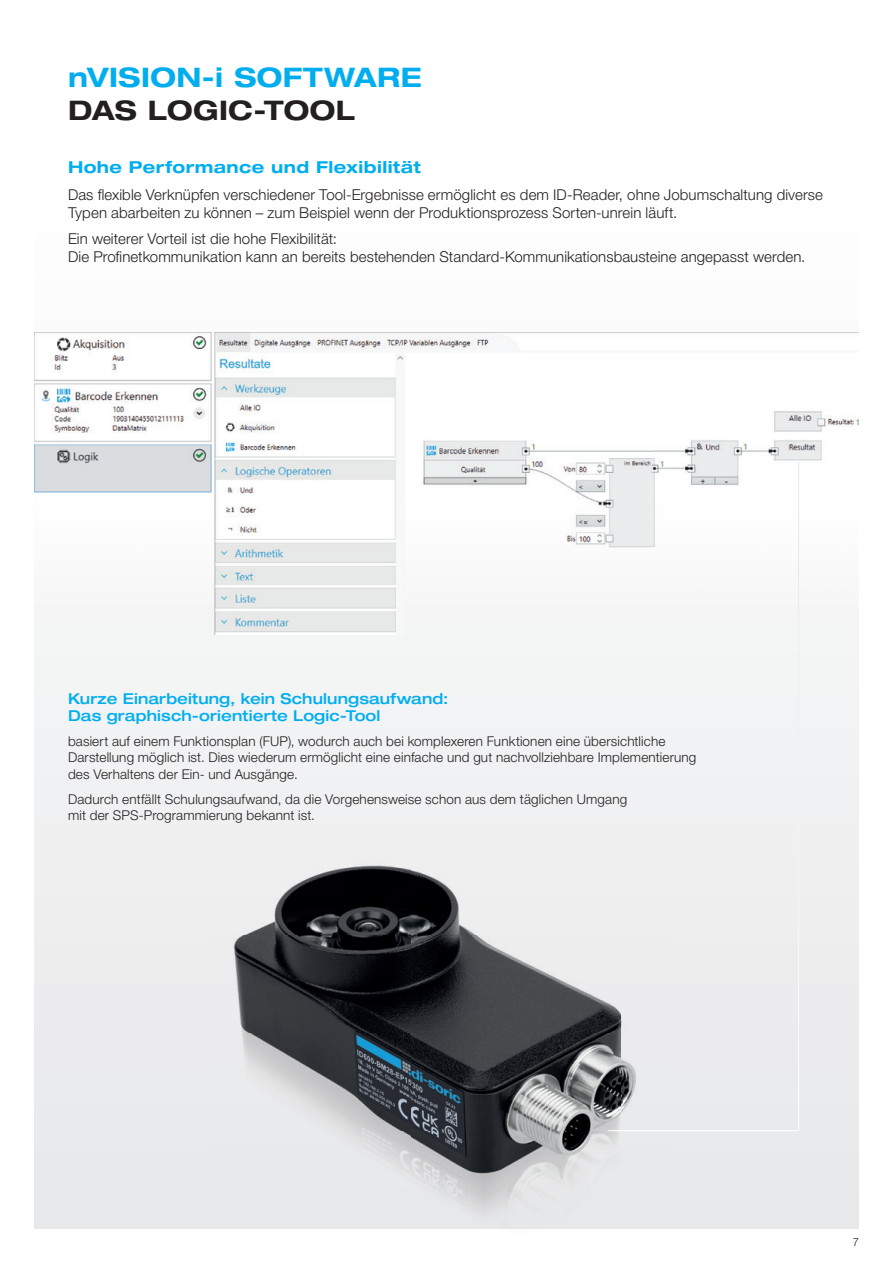
<style>
.page{position:relative;width:893px;height:1263px;background:#fff}
.page>*{position:absolute;margin:0;border:0;box-sizing:border-box;transform-origin:0 0}
.t1{font:700 expanded 27px "Helvetica Neue LTW1 G";letter-spacing:.02em;color:#00aeef}
.t2{font:700 expanded 27px "Helvetica Neue LTW1 G";letter-spacing:.01em;color:#231f20}
.t3{font:700 expanded 16.5px "Helvetica Neue LTW1 G";letter-spacing:.025em;color:#00aeef}
.t4{font:300 15px/18px "Helvetica Neue LTW1 G";letter-spacing:.005em;color:#231f20}
.t5{font:500 expanded 15px/16.5px "Helvetica Neue LTW1 G";letter-spacing:.01em;color:#00aeef}
.t6{font:300 13.5px/16.5px "Helvetica Neue LTW1 G";letter-spacing:.01em;color:#231f20}
.t7{font:300 11.25px "Helvetica Neue LTW1 G";color:#231f20}
</style>
<div class="page">
<div style="left:34px;top:634px;width:825px;height:595px;background:#f0f1f2"></div>
<img style="left:203px;top:838px;width:470px;height:391px">
<img style="left:34px;top:332px;width:825px;height:302px">
<svg style="left:607px;top:455px;width:193px;height:677px"></svg>
<h1 class="t1" style="left:68px;top:60px;width:355px">nVISION-i SOFTWARE</h1>
<h1 class="t2" style="left:68px;top:93px;width:289px">DAS LOGIC-TOOL</h1>
<p class="t3" style="left:68px;top:157px;width:354px">Hohe Performance und Flexibilität</p>
<p class="t4" style="left:68px;top:185px;width:756px">Das flexible Verknüpfen verschiedener Tool-Ergebnisse ermöglicht es dem ID-Reader, ohne Jobumschaltung diverse<br>Typen abarbeiten zu können – zum Beispiel wenn der Produktionsprozess Sorten-unrein läuft.</p>
<p class="t4" style="left:68px;top:230px;width:739px">Ein weiterer Vorteil ist die hohe Flexibilität:<br>Die Profinetkommunikation kann an bereits bestehenden Standard-Kommunikationsbausteine angepasst werden.</p>
<p class="t5" style="left:68px;top:690px;width:382px">Kurze Einarbeitung, kein Schulungsaufwand:<br>Das graphisch-orientierte Logic-Tool</p>
<p class="t6" style="left:68px;top:732px;width:630px">basiert auf einem Funktionsplan (FUP), wodurch auch bei komplexeren Funktionen eine übersichtliche<br>Darstellung möglich ist. Dies wiederum ermöglicht eine einfache und gut nachvollziehbare Implementierung des Verhaltens der Ein- und Ausgänge.</p>
<p class="t6" style="left:68px;top:790px;width:561px">Dadurch entfällt Schulungsaufwand, da die Vorgehensweise schon aus dem täglichen Umgang mit der SPS-Programmierung bekannt ist.</p>
<p class="t7" style="left:853px;top:1234px;width:8px">7</p>
</div>
